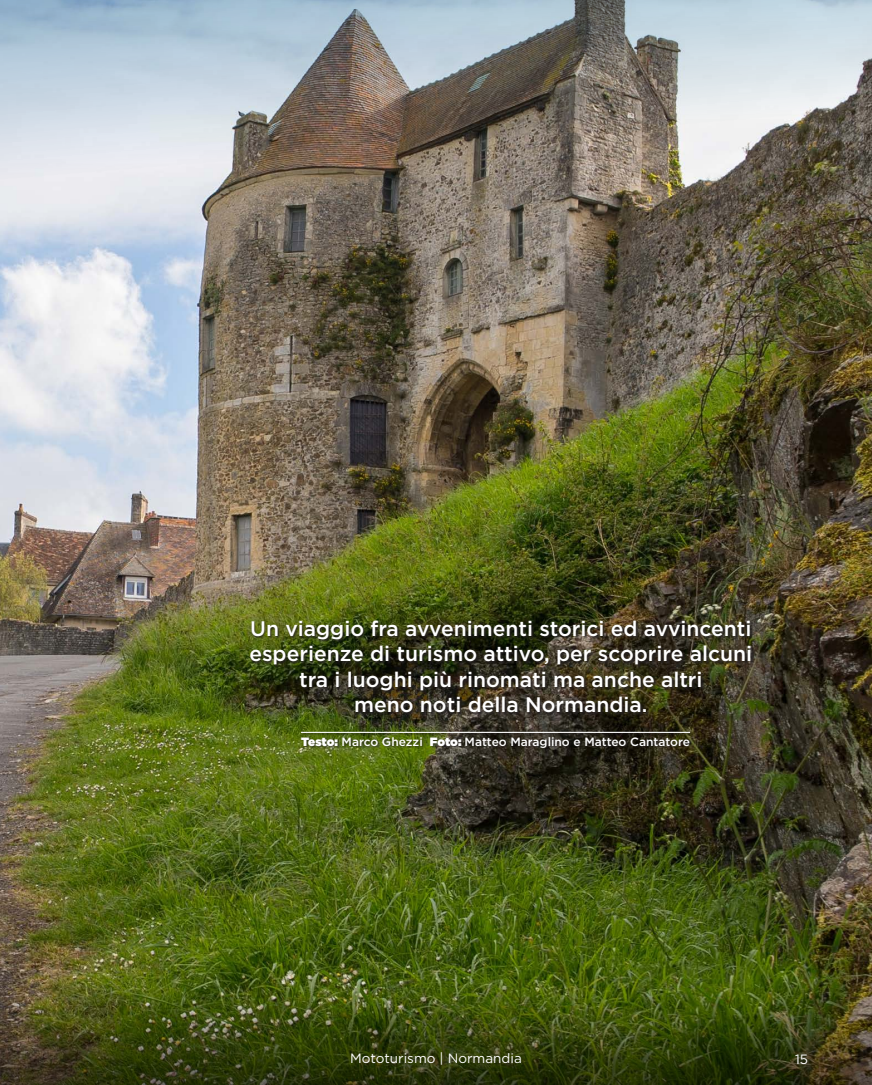
<style>
.page{position:relative;width:872px;height:1085px;background:#fff}
.page>*{position:absolute;margin:0;border:0;box-sizing:border-box;transform-origin:0 0}
.t1{font:500 21px/25.5px "Gotham";color:#fff;text-align:center}
.t2{font:13.5px "Gotham";color:#fff}
.t3{font:500 12px "Gotham";color:#fff}
.s1{font-weight:900}
</style>
<div class="page">
<img style="left:0;top:256px;width:872px;height:736px">
<svg style="left:0;top:0;width:872px;height:256px;background:#9b9c9a"></svg>
<img style="left:0;top:992px;width:872px;height:92px">
<div style="left:250px;top:620px;width:504px;height:95px;background:#231f20;opacity:.9"></div>
<div style="left:301px;top:731px;width:392px;height:19px;background:#231f20;opacity:.75"></div>
<hr style="left:301px;top:731px;width:389px;height:1px;background:#fff">
<p class="t1" style="left:249px;top:615px;width:504px">Un viaggio fra avvenimenti storici ed avvincenti esperienze di turismo attivo, per scoprire alcuni tra i luoghi più rinomati ma anche altri<br>meno noti della Normandia.</p>
<p class="t3" style="left:301px;top:733px;width:390px"><span class="s1">Testo:</span> Marco Ghezzi <span class="s1">Foto:</span> Matteo Maraglino e Matteo Cantatore</p>
<p class="t2" style="left:350px;top:1049px;width:173px">Mototurismo | Normandia</p>
<p class="t2" style="left:795px;top:1050px;width:15px">15</p>
</div>
